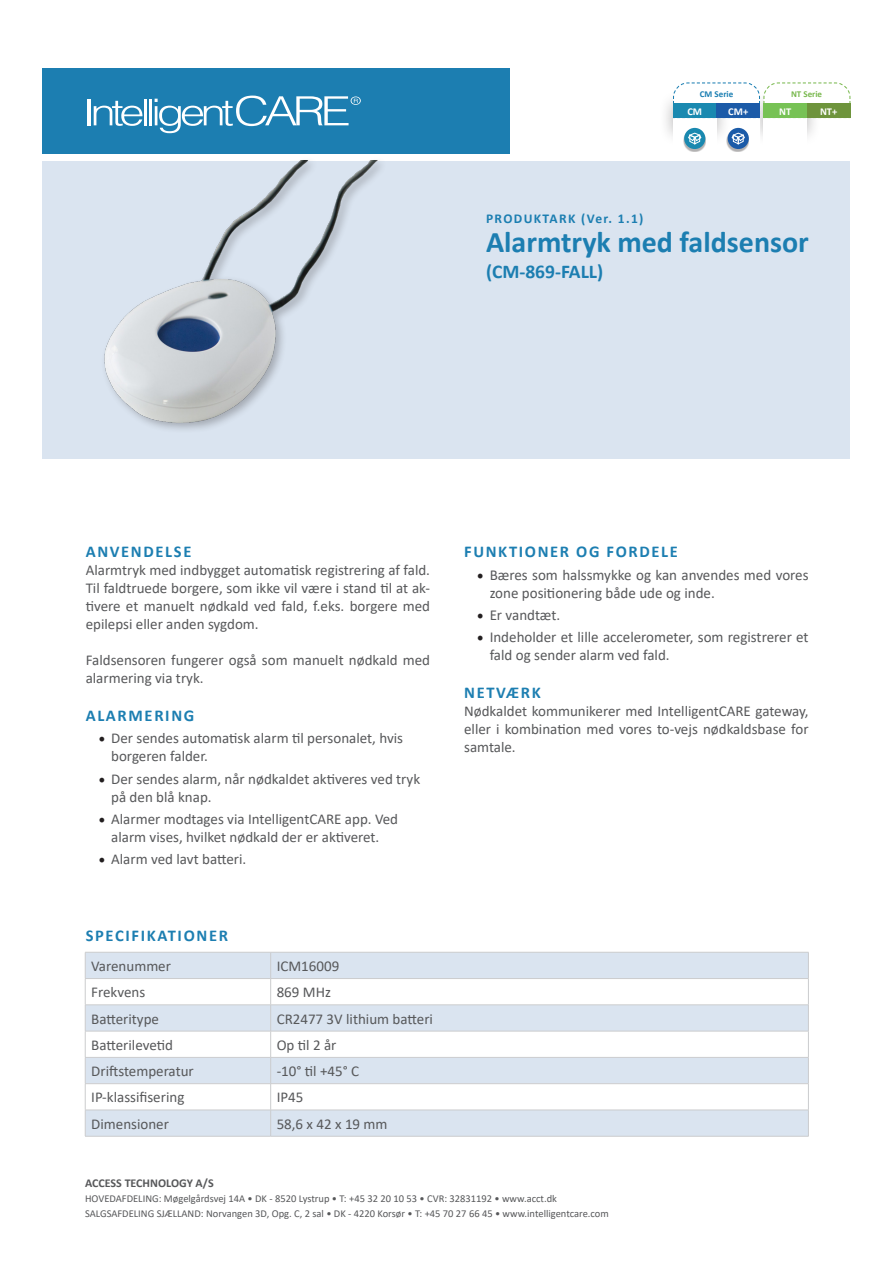
<style>
.page{position:relative;width:893px;height:1263px;background:#fff}
.page>*{position:absolute;margin:0;border:0;box-sizing:border-box;transform-origin:0 0}
.t1{font:700 30px "Calibri";color:#1c7eb1}
.t2{font:700 19.5px "Calibri";color:#1c7eb1}
.t3{font:700 16.5px "Calibri";letter-spacing:.1em;color:#1c7eb1}
.t4{font:15.15px/18px "Calibri";color:#57585a}
.t5{font:15px/18px "Calibri";color:#57585a}
.t6{font:700 13.5px "Calibri";letter-spacing:.1em;color:#1c7eb1}
.t7{font:700 12px "Calibri";color:#57585a}
.t8{font:10.5px/15px "Calibri";color:#57585a}
.t9{font:700 10.5px "Calibri";color:#fff}
.t10{font:700 9px "Calibri";color:#78b84d}
.t11{font:700 9px "Calibri";color:#1a7eb2}
.s1{font-family:"Minion Pro";font-size:18px;color:#231f20}
.s2{font-family:"Minion Pro";font-size:18.15px;color:#231f20}
</style>
<div class="page">
<div style="left:43px;top:162px;width:807px;height:297px;background:#dae4f0"></div>
<div style="left:43px;top:68px;width:467px;height:85px;background:#1c7eb1"></div>
<hr style="left:87px;top:99px;width:3px;height:26px;background:#fff">
<svg style="left:94px;top:101px;width:48px;height:25px"></svg>
<hr style="left:144px;top:99px;width:2px;height:26px;background:#fff">
<hr style="left:149px;top:99px;width:3px;height:26px;background:#fff">
<svg style="left:155px;top:96px;width:206px;height:37px"></svg>
<div style="left:749px;top:89px;width:72px;height:58px;background:#231f20;opacity:.35"></div>
<div style="left:763px;top:118px;width:44px;height:29px;background:#fff"></div>
<div style="left:716px;top:118px;width:44px;height:29px;background:#fff"></div>
<div style="left:659px;top:89px;width:71px;height:58px;background:#231f20;opacity:.35"></div>
<div style="left:673px;top:118px;width:43px;height:29px;background:#fff"></div>
<svg style="left:672px;top:82px;width:179px;height:37px"></svg>
<div style="left:673px;top:104px;width:43px;height:14px;background:#1a89b0"></div>
<div style="left:716px;top:104px;width:44px;height:14px;background:#1c5ba8"></div>
<div style="left:86px;top:953px;width:722px;height:183px;background:#dae4f0"></div>
<svg style="left:86px;top:979px;width:722px;height:131px"></svg>
<hr style="left:85px;top:952px;width:186px;height:1px;background:#cbccce">
<hr style="left:271px;top:952px;width:538px;height:1px;background:#cbccce">
<hr style="left:85px;top:978px;width:186px;height:1px;background:#cbccce">
<hr style="left:271px;top:978px;width:538px;height:1px;background:#cbccce">
<hr style="left:85px;top:1004px;width:186px;height:1px;background:#cbccce">
<hr style="left:271px;top:1004px;width:538px;height:1px;background:#cbccce">
<hr style="left:85px;top:1031px;width:186px;height:1px;background:#cbccce">
<hr style="left:271px;top:1031px;width:538px;height:1px;background:#cbccce">
<hr style="left:85px;top:1057px;width:186px;height:1px;background:#cbccce">
<hr style="left:271px;top:1057px;width:538px;height:1px;background:#cbccce">
<hr style="left:85px;top:1083px;width:186px;height:1px;background:#cbccce">
<hr style="left:271px;top:1083px;width:538px;height:1px;background:#cbccce">
<hr style="left:85px;top:1110px;width:186px;height:1px;background:#cbccce">
<svg style="left:85px;top:953px;width:1px;height:183px"></svg>
<hr style="left:271px;top:1110px;width:538px;height:1px;background:#cbccce">
<svg style="left:270px;top:953px;width:1px;height:183px"></svg>
<svg style="left:808px;top:952px;width:1px;height:184px"></svg>
<hr style="left:85px;top:1136px;width:186px;height:1px;background:#cbccce">
<hr style="left:271px;top:1136px;width:538px;height:1px;background:#cbccce">
<div style="left:101px;top:157px;width:287px;height:277px;background:#231f20;opacity:.3"></div>
<img style="left:98px;top:161px;width:289px;height:266px">
<div style="left:727px;top:129px;width:22px;height:23px;background:#231f20;opacity:.35"></div>
<div style="left:728px;top:128px;width:21px;height:21px;background:#1c5ba8;border-radius:50%"></div>
<svg style="left:732px;top:133px;width:13px;height:11px"></svg>
<div style="left:683px;top:129px;width:23px;height:23px;background:#231f20;opacity:.35"></div>
<div style="left:684px;top:128px;width:21px;height:21px;background:#1a89b0;border-radius:50%"></div>
<svg style="left:688px;top:133px;width:13px;height:11px"></svg>
<p class="t6" style="left:486px;top:209px;width:159px">PRODUKTARK (Ver. 1.1)</p>
<p class="t11" style="left:700px;top:88px;width:35px">CM Serie</p>
<p class="t9" style="left:687px;top:104px;width:16px">CM</p>
<p class="t9" style="left:728px;top:104px;width:21px">CM+</p>
<p class="t10" style="left:791px;top:88px;width:33px">NT Serie</p>
<p class="t9" style="left:779px;top:104px;width:14px">NT</p>
<p class="t9" style="left:820px;top:104px;width:19px">NT+</p>
<p class="t1" style="left:486px;top:221px;width:324px">Alarmtryk med faldsensor</p>
<p class="t2" style="left:486px;top:257px;width:119px">(CM-869-FALL)</p>
<p class="t3" style="left:86px;top:540px;width:107px">ANVENDELSE</p>
<p class="t5" style="left:86px;top:561px;width:346px;text-align:justify">Alarmtryk med indbygget automatisk registrering af fald.<br>Til faldtruede borgere, som ikke vil være i stand til at ak&shy;tivere et manuelt nødkald ved fald, f.eks. borgere med epilepsi eller anden sygdom.</p>
<p class="t5" style="left:86px;top:651px;width:346px">Faldsensoren fungerer også som manuelt nødkald med alarmering via tryk.</p>
<p class="t3" style="left:86px;top:704px;width:110px">ALARMERING</p>
<p class="t5" style="left:111px;top:729px;width:293px;text-indent:-13px"><span class="s1">•</span> Der sendes automatisk alarm til personalet, hvis borgeren falder.</p>
<p class="t5" style="left:111px;top:769px;width:310px;text-indent:-13px"><span class="s1">•</span> Der sendes alarm, når nødkaldet aktiveres ved tryk på den blå knap.</p>
<p class="t5" style="left:98px;top:810px;width:301px;text-align:center"><span class="s1">•</span> Alarmer modtages via IntelligentCARE app. Ved alarm vises, hvilket nødkald der er aktiveret.</p>
<p class="t5" style="left:98px;top:850px;width:149px"><span class="s1">•</span> Alarm ved lavt batteri.</p>
<p class="t3" style="left:86px;top:924px;width:144px">SPECIFIKATIONER</p>
<p class="t5" style="left:91px;top:957px;width:81px">Varenummer</p>
<p class="t5" style="left:277px;top:957px;width:64px">ICM16009</p>
<p class="t5" style="left:91px;top:983px;width:56px">Frekvens</p>
<p class="t5" style="left:277px;top:983px;width:56px">869 MHz</p>
<p class="t5" style="left:91px;top:1009px;width:69px">Batteritype</p>
<p class="t5" style="left:277px;top:1009px;width:158px">CR2477 3V lithium batteri</p>
<p class="t5" style="left:91px;top:1035px;width:83px">Batterilevetid</p>
<p class="t5" style="left:277px;top:1035px;width:61px">Op til 2 år</p>
<p class="t5" style="left:91px;top:1062px;width:104px">Driftstemperatur</p>
<p class="t5" style="left:277px;top:1062px;width:84px">-10° til +45° C</p>
<p class="t5" style="left:91px;top:1088px;width:95px">IP-klassifisering</p>
<p class="t5" style="left:277px;top:1088px;width:28px">IP45</p>
<p class="t5" style="left:91px;top:1114px;width:79px">Dimensioner</p>
<p class="t5" style="left:277px;top:1114px;width:112px">58,6 x 42 x 19 mm</p>
<p class="t3" style="left:464px;top:540px;width:215px">FUNKTIONER OG FORDELE</p>
<p class="t4" style="left:490px;top:565px;width:320px;text-indent:-13px"><span class="s2">•</span> Bæres som halssmykke og kan anvendes med vores zone positionering både ude og inde.</p>
<p class="t4" style="left:477px;top:605px;width:85px"><span class="s2">•</span> Er vandtæt.</p>
<p class="t4" style="left:490px;top:628px;width:320px;text-indent:-13px"><span class="s2">•</span> Indeholder et lille accelerometer, som registrerer et fald og sender alarm ved fald.</p>
<p class="t3" style="left:464px;top:681px;width:78px">NETVÆRK</p>
<p class="t5" style="left:464px;top:702px;width:346px;text-align:justify">Nødkaldet kommunikerer med IntelligentCARE gateway, eller i kombination med vores to-vejs nødkaldsbase for samtale.</p>
<p class="t7" style="left:85px;top:1174px;width:130px">ACCESS TECHNOLOGY A/S</p>
<p class="t8" style="left:85px;top:1191px;width:525px">HOVEDAFDELING: Møgelgårdsvej 14A • DK - 8520 Lystrup • T: +45 32 20 10 53 • CVR: 32831192 • www.acct.dk<br>SALGSAFDELING SJÆLLAND: Norvangen 3D, Opg. C, 2 sal • DK - 4220 Korsør • T: +45 70 27 66 45 • www.intelligentcare.com</p>
</div>
